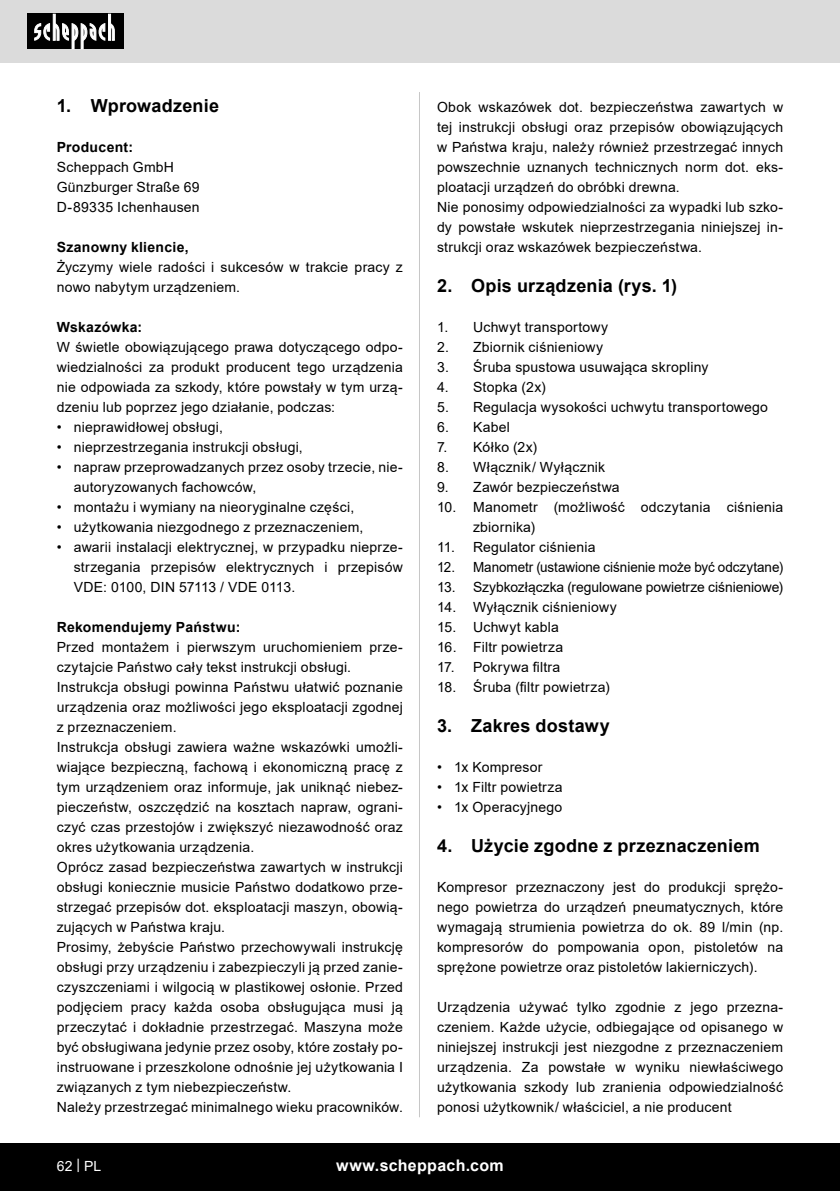
<style>
.page{position:relative;width:840px;height:1191px;background:#fff}
.page>*{position:absolute;margin:0;border:0;box-sizing:border-box;transform-origin:0 0}
.t1{font:700 18px "Arial";letter-spacing:.015em;color:#000}
.t2{font:700 16px "Arial";letter-spacing:.02em;color:#fff}
.Basiseinstellung{font:14px/20px "Arial";letter-spacing:.015em;color:#000;text-align:justify}
.Subheadline{font:700 14px "Arial";letter-spacing:.02em;color:#000}
.Basiseinstellung-2{font:14px "Arial";letter-spacing:-.005em;color:#000}
.Basiseinstellung-3{font:14px "Arial";letter-spacing:-.005em;color:#000;scale:.96 1}
.t3{font:14px "Arial";color:#fff}
</style>
<div class="page">
<div style="left:0;top:0;width:839px;height:63px;background:#dbdbdb"></div>
<div style="left:0;top:1143px;width:839px;height:48px;background:#000"></div>
<div style="left:27px;top:14px;width:96px;height:35px;background:#000"></div>
<svg style="left:34px;top:14px;width:81px;height:35px"></svg>
<hr style="left:419px;top:92px;width:1px;height:1025px;background:#c7c7c7">
<p class="t1" style="left:57px;top:93px;width:164px">1. Wprowadzenie</p>
<p class="Subheadline" style="left:57px;top:137px;width:78px">Producent:</p>
<p class="Basiseinstellung" style="left:57px;top:157px;width:119px">Scheppach GmbH</p>
<p class="Basiseinstellung" style="left:57px;top:177px;width:144px">Günzburger Straße 69</p>
<p class="Basiseinstellung" style="left:57px;top:197px;width:144px">D-89335 Ichenhausen</p>
<p class="Subheadline" style="left:57px;top:237px;width:133px">Szanowny kliencie,</p>
<p class="Basiseinstellung" style="left:57px;top:257px;width:347px">Życzymy wiele radości i sukcesów w trakcie pracy z nowo nabytym urządzeniem.</p>
<p class="Subheadline" style="left:57px;top:317px;width:87px">Wskazówka:</p>
<p class="Basiseinstellung" style="left:57px;top:337px;width:347px">W świetle obowiązującego prawa dotyczącego odpo&shy;wiedzialności za produkt producent tego urządzenia nie odpowiada za szkody, które powstały w tym urzą&shy;dzeniu lub poprzez jego działanie, podczas:</p>
<p class="Basiseinstellung" style="left:57px;top:417px;width:168px">• nieprawidłowej obsługi,</p>
<p class="Basiseinstellung" style="left:57px;top:437px;width:247px">• nieprzestrzegania instrukcji obsługi,</p>
<p class="Basiseinstellung" style="left:74px;top:457px;width:330px;text-indent:-17px">• napraw przeprowadzanych przez osoby trzecie, nie&shy;autoryzowanych fachowców,</p>
<p class="Basiseinstellung" style="left:57px;top:497px;width:299px">• montażu i wymiany na nieoryginalne części,</p>
<p class="Basiseinstellung" style="left:57px;top:517px;width:308px">• użytkowania niezgodnego z przeznaczeniem,</p>
<p class="Basiseinstellung" style="left:74px;top:537px;width:330px;text-indent:-17px">• awarii instalacji elektrycznej, w przypadku nieprze&shy;strzegania przepisów elektrycznych i przepisów VDE: 0100, DIN 57113 / VDE 0113.</p>
<p class="Subheadline" style="left:57px;top:617px;width:185px">Rekomendujemy Państwu:</p>
<p class="Basiseinstellung" style="left:57px;top:637px;width:347px">Przed montażem i pierwszym uruchomieniem prze&shy;czytajcie Państwo cały tekst instrukcji obsługi.</p>
<p class="Basiseinstellung" style="left:57px;top:677px;width:347px">Instrukcja obsługi powinna Państwu ułatwić poznanie urządzenia oraz możliwości jego eksploatacji zgodnej z przeznaczeniem.</p>
<p class="Basiseinstellung" style="left:57px;top:737px;width:347px">Instrukcja obsługi zawiera ważne wskazówki umożli&shy;wiające bezpieczną, fachową i ekonomiczną pracę z tym urządzeniem oraz informuje, jak uniknąć niebez&shy;pieczeństw, oszczędzić na kosztach napraw, ograni&shy;czyć czas przestojów i zwiększyć niezawodność oraz okres użytkowania urządzenia.</p>
<p class="Basiseinstellung" style="left:57px;top:857px;width:347px">Oprócz zasad bezpieczeństwa zawartych w instrukcji obsługi koniecznie musicie Państwo dodatkowo prze&shy;strzegać przepisów dot. eksploatacji maszyn, obowią&shy;zujących w Państwa kraju.</p>
<p class="Basiseinstellung" style="left:57px;top:937px;width:347px">Prosimy, żebyście Państwo przechowywali instrukcję obsługi przy urządzeniu i zabezpieczyli ją przed zanie&shy;czyszczeniami i wilgocią w plastikowej osłonie. Przed podjęciem pracy każda osoba obsługująca musi ją przeczytać i dokładnie przestrzegać. Maszyna może być obsługiwana jedynie przez osoby, które zostały po&shy;instruowane i przeszkolone odnośnie jej użytkowania I związanych z tym niebezpieczeństw.</p>
<p class="Basiseinstellung" style="left:57px;top:1097px;width:347px">Należy przestrzegać minimalnego wieku pracowników.</p>
<p class="Basiseinstellung" style="left:437px;top:97px;width:347px">Obok wskazówek dot. bezpieczeństwa zawartych w tej instrukcji obsługi oraz przepisów obowiązujących w Państwa kraju, należy również przestrzegać innych powszechnie uznanych technicznych norm dot. eks&shy;ploatacji urządzeń do obróbki drewna.</p>
<p class="Basiseinstellung" style="left:437px;top:197px;width:347px">Nie ponosimy odpowiedzialności za wypadki lub szko&shy;dy powstałe wskutek nieprzestrzegania niniejszej in&shy;strukcji oraz wskazówek bezpieczeństwa.</p>
<p class="t1" style="left:437px;top:273px;width:241px">2. Opis urządzenia (rys. 1)</p>
<p class="Basiseinstellung" style="left:437px;top:317px;width:173px">1. Uchwyt transportowy</p>
<p class="Basiseinstellung" style="left:437px;top:337px;width:167px">2. Zbiornik ciśnieniowy</p>
<p class="Basiseinstellung" style="left:437px;top:357px;width:273px">3. Śruba spustowa usuwająca skropliny</p>
<p class="Basiseinstellung" style="left:437px;top:377px;width:110px">4. Stopka (2x)</p>
<p class="Basiseinstellung" style="left:437px;top:397px;width:332px">5. Regulacja wysokości uchwytu transportowego</p>
<p class="Basiseinstellung" style="left:437px;top:417px;width:74px">6. Kabel</p>
<p class="Basiseinstellung" style="left:437px;top:437px;width:102px">7. Kółko (2x)</p>
<p class="Basiseinstellung" style="left:437px;top:457px;width:170px">8. Włącznik/ Wyłącznik</p>
<p class="Basiseinstellung" style="left:437px;top:477px;width:184px">9. Zawór bezpieczeństwa</p>
<p class="Basiseinstellung" style="left:473px;top:497px;width:311px;text-indent:-36px">10. Manometr (możliwość odczytania ciśnienia zbiornika)</p>
<p class="Basiseinstellung" style="left:437px;top:537px;width:160px">11. Regulator ciśnienia</p>
<p class="Basiseinstellung-3" style="left:437px;top:557px;width:362px">12. Manometr (ustawione ciśnienie może być odczytane)</p>
<p class="Basiseinstellung-2" style="left:437px;top:577px;width:347px">13. Szybkozłączka (regulowane powietrze ciśnieniowe)</p>
<p class="Basiseinstellung" style="left:437px;top:597px;width:181px">14. Wyłącznik ciśnieniowy</p>
<p class="Basiseinstellung" style="left:437px;top:617px;width:123px">15. Uchwyt kabla</p>
<p class="Basiseinstellung" style="left:437px;top:637px;width:128px">16. Filtr powietrza</p>
<p class="Basiseinstellung" style="left:437px;top:657px;width:125px">17. Pokrywa filtra</p>
<p class="Basiseinstellung" style="left:437px;top:677px;width:174px">18. Śruba (filtr powietrza)</p>
<p class="t1" style="left:437px;top:713px;width:174px">3. Zakres dostawy</p>
<p class="Basiseinstellung" style="left:437px;top:757px;width:107px">• 1x Kompresor</p>
<p class="Basiseinstellung" style="left:437px;top:777px;width:127px">• 1x Filtr powietrza</p>
<p class="Basiseinstellung" style="left:437px;top:797px;width:127px">• 1x Operacyjnego</p>
<p class="t1" style="left:437px;top:833px;width:324px">4. Użycie zgodne z przeznaczeniem</p>
<p class="Basiseinstellung" style="left:437px;top:877px;width:347px">Kompresor przeznaczony jest do produkcji sprężo&shy;nego powietrza do urządzeń pneumatycznych, które wymagają strumienia powietrza do ok. 89 l/min (np. kompresorów do pompowania opon, pistoletów na sprężone powietrze oraz pistoletów lakierniczych).</p>
<p class="Basiseinstellung" style="left:437px;top:997px;width:347px">Urządzenia używać tylko zgodnie z jego przezna&shy;czeniem. Każde użycie, odbiegające od opisanego w niniejszej instrukcji jest niezgodne z przeznaczeniem urządzenia. Za powstałe w wyniku niewłaściwego użytkowania szkody lub zranienia odpowiedzialność ponosi użytkownik/ właściciel, a nie producent</p>
<p class="t3" style="left:57px;top:1156px;width:46px">62 | PL</p>
<p class="t2" style="left:336px;top:1154px;width:169px">www.scheppach.com</p>
</div>
